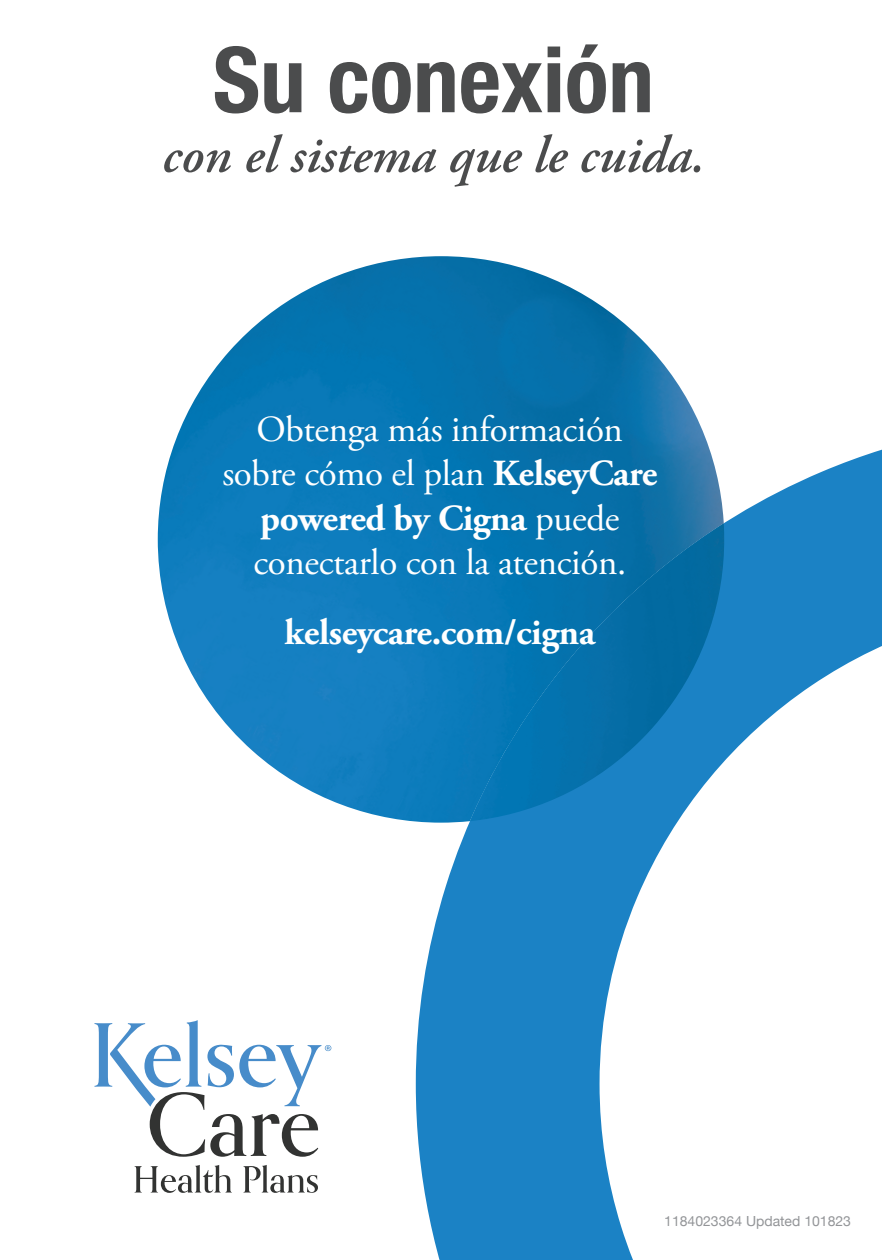
<style>
.page{position:relative;width:882px;height:1260px;background:#fff}
.page>*{position:absolute;margin:0;border:0;box-sizing:border-box;transform-origin:0 0}
.t1{font:700 condensed 91px "Helvetica Neue LT Std";color:#4b4c4d}
.t2{font:italic 600 52.5px "Adobe Garamond Pro";color:#4b4c4d}
.t3{font:36.75px/44.1px "Adobe Garamond Pro";letter-spacing:-.01em;color:#fff;text-align:center}
.t4{font:700 36.75px "Adobe Garamond Pro";letter-spacing:-.01em;color:#fff}
.t5{font:14px "Helvetica Neue";color:#939598}
.s1{font-weight:700}
</style>
<div class="page">
<svg style="left:416px;top:449px;width:466px;height:811px"></svg>
<img style="left:158px;top:256px;width:566px;height:567px">
<img style="left:470px;top:706px;width:200px;height:115px">
<svg style="left:134px;top:1165px;width:98px;height:28px"></svg>
<svg style="left:243px;top:1165px;width:75px;height:28px"></svg>
<svg style="left:95px;top:1020px;width:236px;height:137px"></svg>
<h1 class="t1" style="left:213px;top:25px;width:443px">Su conexión</h1>
<h2 class="t2" style="left:162px;top:125px;width:545px">con el sistema que le cuida.</h2>
<p class="t3" style="left:222px;top:409px;width:436px">Obtenga más información sobre cómo el plan <span class="s1">KelseyCare powered by Cigna</span> puede conectarlo con la atención.</p>
<p class="t4" style="left:285px;top:611px;width:312px">kelseycare.com/cigna</p>
<p class="t5" style="left:664px;top:1211px;width:188px">1184023364 Updated 101823</p>
</div>
